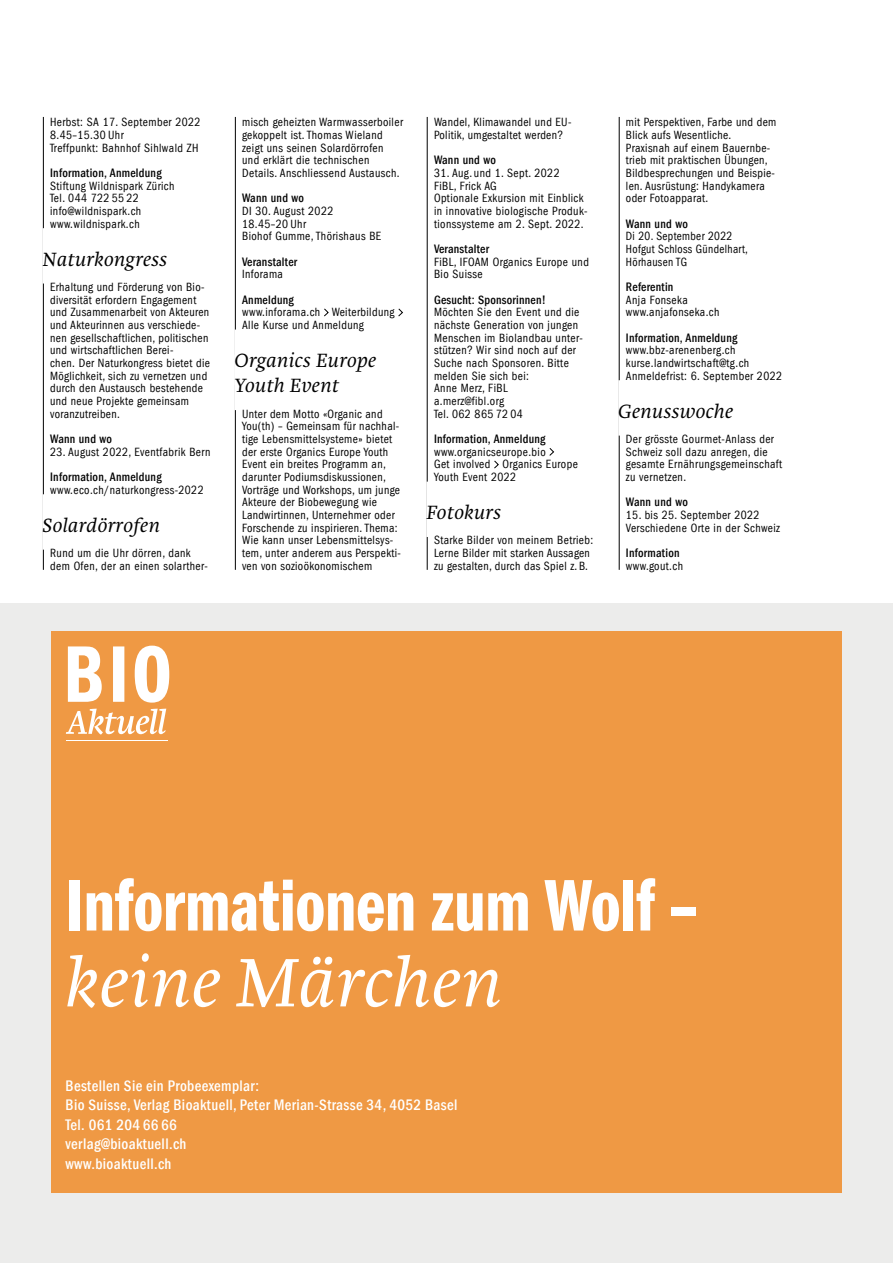
<style>
.page{position:relative;width:893px;height:1263px;background:#fff}
.page>*{position:absolute;margin:0;border:0;box-sizing:border-box;transform-origin:0 0}
.t1{font:75.6px "Franklin Gothic LT Com Dm Cm";color:#fff}
.t2{font:italic 300 71.25px "Brioni Pro";letter-spacing:.01em;color:#fff}
.t3{font:italic 300 19.95px/25.2px "Brioni Pro";letter-spacing:.015em;color:#000}
.t4{font:500 condensed 15.75px/19.5px "Franklin Gothic LT Com";letter-spacing:.025em;color:#fff;scale:.95 1}
.t5{font:500 condensed 12.6px "Franklin Gothic LT Com";letter-spacing:.02em;color:#000;scale:.95 1}
.t6{font:condensed 12.3px/12.6px "Franklin Gothic LT Com";letter-spacing:.035em;color:#000;scale:.95 1}
.t7{font:condensed 12.3px/12.6px "Franklin Gothic LT Com";letter-spacing:.035em;color:#000;scale:.92 1}
</style>
<div class="page">
<hr style="left:235px;top:117px;width:1px;height:453px;background:#000">
<hr style="left:619px;top:117px;width:1px;height:453px;background:#000">
<hr style="left:43px;top:117px;width:1px;height:453px;background:#000">
<hr style="left:427px;top:117px;width:1px;height:453px;background:#000">
<div style="left:43px;top:228px;width:124px;height:55px;background:#fff"></div>
<div style="left:43px;top:494px;width:122px;height:56px;background:#fff"></div>
<div style="left:234px;top:355px;width:105px;height:55px;background:#fff"></div>
<svg style="left:324px;top:308px;width:5px;height:9px"></svg>
<svg style="left:398px;top:308px;width:5px;height:9px"></svg>
<div style="left:426px;top:482px;width:75px;height:55px;background:#fff"></div>
<svg style="left:549px;top:448px;width:5px;height:8px"></svg>
<svg style="left:494px;top:460px;width:5px;height:9px"></svg>
<div style="left:0;top:604px;width:893px;height:659px;background:#ececeb"></div>
<div style="left:51px;top:631px;width:791px;height:562px;background:#ef9944"></div>
<svg style="left:68px;top:646px;width:101px;height:57px"></svg>
<svg style="left:66px;top:709px;width:100px;height:25px"></svg>
<hr style="left:66px;top:740px;width:102px;height:1px;background:#fff">
<p class="t6" style="left:50px;top:116px;width:160px">Herbst: SA 17. September 2022<br>8.45–15.30 Uhr<br>Treffpunkt: Bahnhof Sihlwald ZH</p>
<p class="t5" style="left:50px;top:166px;width:119px">Information, Anmeldung</p>
<p class="t6" style="left:50px;top:179px;width:132px">Stiftung Wildnispark Zürich<br>Tel. 044 722 55 22 info@wildnispark.ch www.wildnispark.ch</p>
<h3 class="t3" style="left:43px;top:247px;width:126px">Naturkongress</h3>
<p class="t6" style="left:50px;top:281px;width:170px">Erhaltung und Förderung von Bio&shy;diversität erfordern Engagement und Zusammenarbeit von Akteuren und Akteurinnen aus verschiede&shy;nen gesellschaftlichen, politischen und wirtschaftlichen Berei-<br>chen. Der Naturkongress bietet die<br>Möglichkeit, sich zu vernetzen und durch den Austausch bestehende und neue Projekte gemeinsam voranzutreiben.</p>
<p class="t5" style="left:50px;top:432px;width:67px">Wann und wo</p>
<p class="t6" style="left:50px;top:445px;width:170px">23. August 2022, Eventfabrik Bern</p>
<p class="t5" style="left:50px;top:470px;width:119px">Information, Anmeldung</p>
<p class="t6" style="left:50px;top:483px;width:163px">www.eco.ch/naturkongress-2022</p>
<h3 class="t3" style="left:43px;top:513px;width:119px">Solardörrofen</h3>
<p class="t6" style="left:50px;top:547px;width:168px">Rund um die Uhr dörren, dank dem Ofen, der an einen solarther-</p>
<p class="t6" style="left:242px;top:116px;width:171px">misch geheizten Warmwasserboiler gekoppelt ist. Thomas Wieland zeigt uns seinen Solardörrofen und erklärt die technischen<br>Details. Anschliessend Austausch.</p>
<p class="t5" style="left:242px;top:191px;width:67px">Wann und wo</p>
<p class="t6" style="left:242px;top:205px;width:148px">DI 30. August 2022<br>18.45–20 Uhr<br>Biohof Gumme, Thörishaus BE</p>
<p class="t5" style="left:242px;top:254px;width:60px">Veranstalter</p>
<p class="t6" style="left:242px;top:268px;width:45px">Inforama</p>
<p class="t5" style="left:242px;top:292px;width:56px">Anmeldung</p>
<p class="t6" style="left:242px;top:306px;width:162px">www.inforama.ch Weiterbildung<br>Alle Kurse und Anmeldung</p>
<h3 class="t3" style="left:234px;top:348px;width:143px">Organics Europe<br>Youth Event</h3>
<p class="t6" style="left:242px;top:407px;width:169px">Unter dem Motto «Organic and<br>You(th) – Gemeinsam für nachhal&shy;tige Lebensmittelsysteme» bietet der erste Organics Europe Youth<br>Event ein breites Programm an, darunter Podiumsdiskussionen,<br>Vorträge und Workshops, um junge<br>Akteure der Biobewegung wie<br>Landwirtinnen, Unternehmer oder<br>Forschende zu inspirieren. Thema:<br>Wie kann unser Lebensmittelsys&shy;tem, unter anderem aus Perspekti&shy;ven von sozioökonomischem</p>
<p class="t6" style="left:434px;top:116px;width:149px">Wandel, Klimawandel und EU--<br>Politik, umgestaltet werden?</p>
<p class="t5" style="left:434px;top:153px;width:67px">Wann und wo</p>
<p class="t6" style="left:434px;top:167px;width:162px">31. Aug.und 1. Sept. 2022<br>FiBL, Frick AG<br>Optionale Exkursion mit Einblick in innovative biologische Produk&shy;tionssysteme am 2. Sept. 2022.</p>
<p class="t5" style="left:434px;top:242px;width:60px">Veranstalter</p>
<p class="t6" style="left:434px;top:255px;width:165px">FiBL, IFOAM Organics Europe und<br>Bio Suisse</p>
<p class="t5" style="left:434px;top:292px;width:119px">Gesucht: Sponsorinnen!</p>
<p class="t6" style="left:434px;top:306px;width:158px">Möchten Sie den Event und die nächste Generation von jungen<br>Menschen im Biolandbau unter&shy;stützen? Wir sind noch auf der<br>Suche nach Sponsoren. Bitte melden Sie sich bei:<br>Anne Merz, FiBL<br>a.merz@fibl.org<br>Tel. 062 865 72 04</p>
<p class="t5" style="left:434px;top:432px;width:119px">Information, Anmeldung</p>
<p class="t6" style="left:434px;top:445px;width:153px">www.organicseurope.bio<br>Get involved Organics Europe<br>Youth Event 2022</p>
<h3 class="t3" style="left:426px;top:500px;width:76px">Fotokurs</h3>
<p class="t6" style="left:434px;top:534px;width:169px">Starke Bilder von meinem Betrieb:<br>Lerne Bilder mit starken Aussagen zu gestalten, durch das Spiel z.B.</p>
<p class="t6" style="left:626px;top:116px;width:160px">mit Perspektiven, Farbe und dem<br>Blick aufs Wesentliche.<br>Praxisnah auf einem Bauernbe&shy;trieb mit praktischen Übungen,<br>Bildbesprechungen und Beispie&shy;len. Ausrüstung: Handy-kamera oder Fotoapparat.</p>
<p class="t5" style="left:626px;top:216px;width:67px">Wann und wo</p>
<p class="t7" style="left:626px;top:230px;width:134px">Di 20. September 2022<br>Hofgut Schloss Gündelhart,<br>Hörhausen TG</p>
<p class="t5" style="left:626px;top:280px;width:52px">Referentin</p>
<p class="t6" style="left:626px;top:293px;width:100px">Anja Fonseka www.anjafonseka.ch</p>
<p class="t5" style="left:626px;top:330px;width:119px">Information, Anmeldung</p>
<p class="t6" style="left:626px;top:344px;width:166px">www.bbz-arenenberg.ch kurse.landwirtschaft@tg.ch<br>Anmeldefrist: 6. September 2022</p>
<h3 class="t3" style="left:618px;top:399px;width:117px">Genusswoche</h3>
<p class="t6" style="left:626px;top:433px;width:166px">Der grösste Gourmet-Anlass der<br>Schweiz soll dazu anregen, die gesamte Ernährungsgemeinschaft zu vernetzen.</p>
<p class="t5" style="left:626px;top:495px;width:67px">Wann und wo</p>
<p class="t6" style="left:626px;top:509px;width:164px">15. bis 25. September 2022<br>Verschiedene Orte in der Schweiz</p>
<p class="t5" style="left:626px;top:546px;width:58px">Information</p>
<p class="t6" style="left:626px;top:559px;width:62px">www.gout.ch</p>
<h1 class="t1" style="left:66px;top:864px;width:634px">Informationen zum Wolf –</h1>
<h2 class="t2" style="left:66px;top:933px;width:438px">keine Märchen</h2>
<p class="t4" style="left:65px;top:1076px;width:414px">Bestellen Sie ein Probeexemplar:<br>Bio Suisse, Verlag Bioaktuell, Peter Merian-Strasse 34, 4052 Basel<br>Tel. 061 204 66 66<br>verlag@bioaktuell.ch<br>www.bioaktuell.ch</p>
</div>
